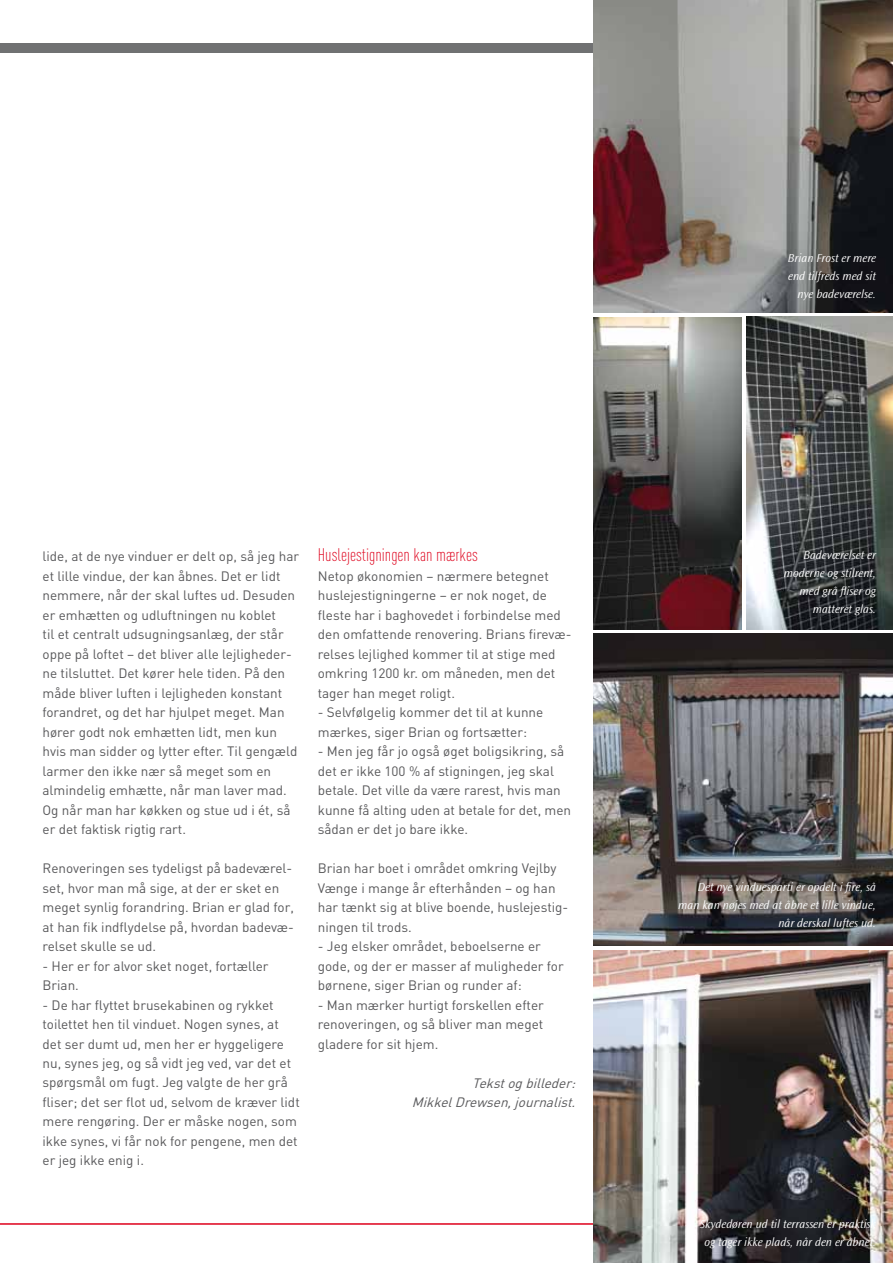
<style>
.page{position:relative;width:893px;height:1263px;background:#fff}
.page>*{position:absolute;margin:0;border:0;box-sizing:border-box;transform-origin:0 0}
.t1{font:300 18px "DIN Cond";color:#de001b}
.t2{font:13.5px/19.5px "DIN";color:#58585a}
.t3{font:italic 13.5px/19.5px "DIN";color:#58585a;text-align:right}
.t4{font:12px/18px "Ocean Sans MM It 310 475";letter-spacing:-.01em;color:#fff;text-align:right}
</style>
<div class="page">
<div style="left:0;top:43px;width:893px;height:10px;background:#707172"></div>
<hr style="left:0;top:1223px;width:893px;height:2px;background:#de001b">
<img style="left:593px;top:633px;width:300px;height:313px">
<img style="left:593px;top:0;width:300px;height:313px">
<img style="left:593px;top:950px;width:300px;height:313px">
<img style="left:593px;top:317px;width:149px;height:313px">
<img style="left:747px;top:317px;width:146px;height:312px">
<p class="t2" style="left:43px;top:547px;width:258px">lide, at de nye vinduer er delt op, så jeg har et lille vindue, der kan åbnes. Det er lidt nemmere, når der skal luftes ud. Desuden er emhætten og udluftningen nu koblet<br>til et centralt udsugningsanlæg, der står oppe på loftet – det bliver alle lejligheder&shy;ne tilsluttet. Det kører hele tiden. På den måde bliver luften i lejligheden konstant forandret, og det har hjulpet meget. Man hører godt nok emhætten lidt, men kun hvis man sidder og lytter efter. Til gengæld larmer den ikke nær så meget som en almindelig emhætte, når man laver mad.<br>Og når man har køkken og stue ud i ét, så er det faktisk rigtig rart.</p>
<p class="t2" style="left:43px;top:859px;width:253px">Renoveringen ses tydeligst på badeværel&shy;set, hvor man må sige, at der er sket en meget synlig forandring. Brian er glad for, at han fik indflydelse på, hvordan badevæ&shy;relset skulle se ud.</p>
<p class="t2" style="left:43px;top:956px;width:228px">- Her er for alvor sket noget, fortæller<br>Brian.</p>
<p class="t2" style="left:43px;top:995px;width:259px">- De har flyttet brusekabinen og rykket toilettet hen til vinduet. Nogen synes, at det ser dumt ud, men her er hyggeligere nu, synes jeg, og så vidt jeg ved, var det et spørgsmål om fugt. Jeg valgte de her grå fliser; det ser flot ud, selvom de kræver lidt mere rengøring. Der er måske nogen, som ikke synes, vi får nok for pengene, men det er jeg ikke enig i.</p>
<h1 class="t1" style="left:318px;top:544px;width:161px">Huslejestigningen kan mærkes</h1>
<p class="t2" style="left:318px;top:566px;width:255px">Netop økonomien – nærmere betegnet huslejestigningerne – er nok noget, de fleste har i baghovedet i forbindelse med den omfattende renovering. Brians firevæ&shy;relses lejlighed kommer til at stige med omkring 1200 kr. om måneden, men det tager han meget roligt.</p>
<p class="t2" style="left:318px;top:703px;width:227px">- Selvfølgelig kommer det til at kunne mærkes, siger Brian og fortsætter:</p>
<p class="t2" style="left:318px;top:742px;width:255px">- Men jeg får jo også øget boligsikring, så det er ikke 100 % af stigningen, jeg skal betale. Det ville da være rarest, hvis man kunne få alting uden at betale for det, men sådan er det jo bare ikke.</p>
<p class="t2" style="left:318px;top:859px;width:252px">Brian har boet i området omkring Vejlby Vænge i mange år efterhånden – og han har tænkt sig at blive boende, huslejestig&shy;ningen til trods.</p>
<p class="t2" style="left:318px;top:936px;width:247px">- Jeg elsker området, beboelserne er gode, og der er masser af muligheder for børnene, siger Brian og runder af:</p>
<p class="t2" style="left:318px;top:995px;width:227px;text-align:justify">- Man mærker hurtigt forskellen efter renoveringen, og så bliver man meget gladere for sit hjem.</p>
<p class="t3" style="left:412px;top:1073px;width:169px">Tekstogbilleder:<br>MikkelDrewsen,journalist.</p>
<p class="t4" style="left:788px;top:249px;width:90px">Brian Frost er mere end tilfreds med sit nye badeværelse.</p>
<p class="t4" style="left:784px;top:546px;width:94px">Badeværelset er moderne og stilrent, med grå fliser og matteret glas.</p>
<p class="t4" style="left:678px;top:878px;width:199px">Det nye vinduesparti er opdelt i fire, så man kan nøjes med at åbne et lille vindue, når derskal luftes ud.</p>
<p class="t4" style="left:700px;top:1215px;width:178px;text-align:center">Skydedøren ud til terrassen er praktisk og tager ikke plads, når den er åbnet.</p>
</div>
